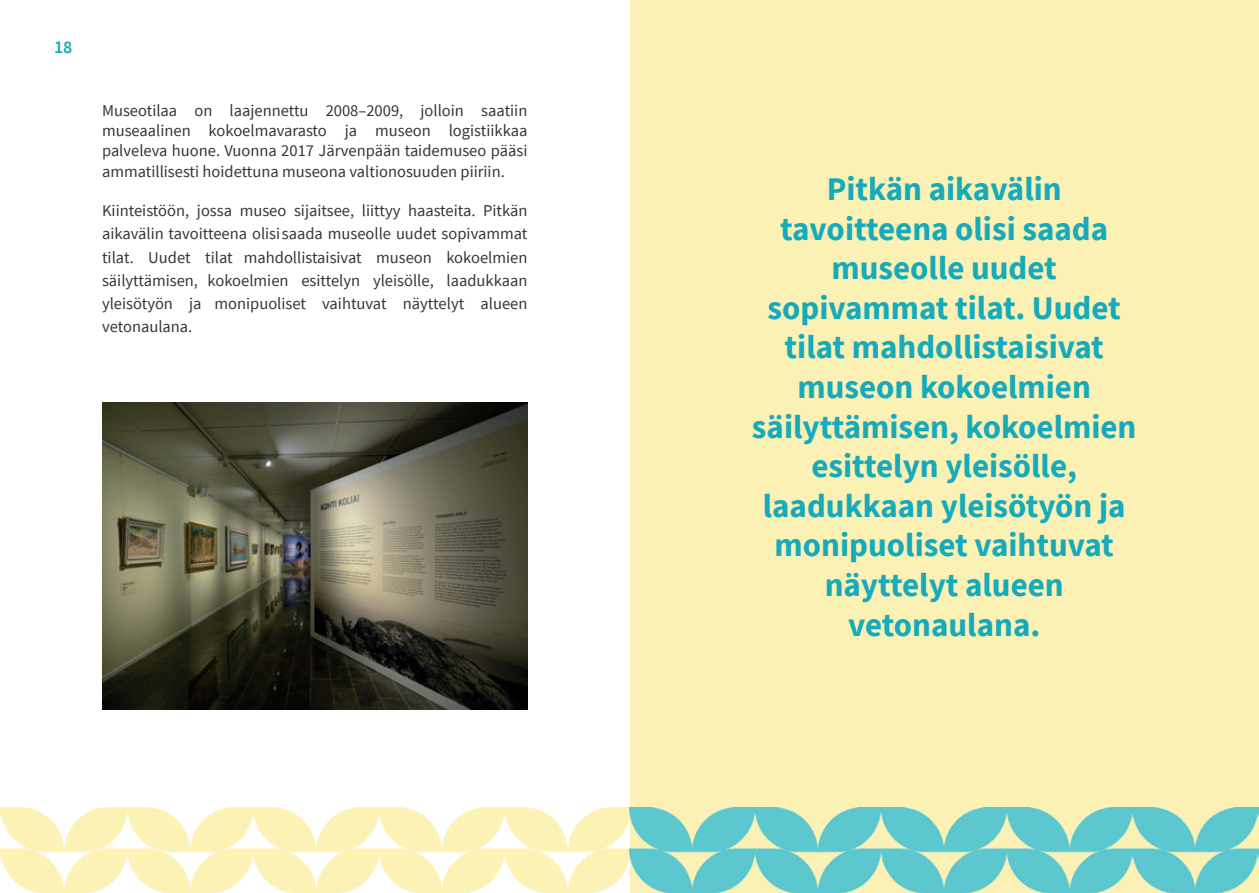
<style>
.page{position:relative;width:1259px;height:893px;background:#fff}
.page>*{position:absolute;margin:0;border:0;box-sizing:border-box;transform-origin:0 0}
.t1{font:700 33px/39.6px "Source Sans Pro";color:#16aabb;text-align:center}
.t2{font:600 18px "Source Sans Pro";color:#16aabb}
.t3{font:16.5px/23.1px "Source Sans Pro";color:#373535;text-align:justify}
</style>
<div class="page">
<div style="left:630px;top:0;width:629px;height:893px;background:#fbf1b5"></div>
<img style="left:102px;top:402px;width:425px;height:308px">
<img style="left:0;top:808px;width:1259px;height:85px">
<p class="t2" style="left:54px;top:35px;width:20px">18</p>
<p class="t3" style="left:102px;top:100px;width:427px;line-height:20.4px">Museotilaa on laajennettu 2008–2009, jolloin saatiin museaalinen kokoelmavarasto ja museon logistiikkaa palveleva huone. Vuonna 2017 Järvenpään taidemuseo pääsi ammatillisesti hoidettuna museona valtionosuuden piiriin.</p>
<p class="t3" style="left:102px;top:199px;width:427px">Kiinteistöön, jossa museo sijaitsee, liittyy haasteita. Pitkän aikavälin tavoitteena olisi saada museolle uudet sopivammat tilat. Uudet tilat mahdollistaisivat museon kokoelmien säilyttämisen, kokoelmien esittelyn yleisölle, laadukkaan yleisötyön ja monipuoliset vaihtuvat näyttelyt alueen vetonaulana.</p>
<p class="t1" style="left:752px;top:169px;width:386px">Pitkän aikavälin tavoitteena olisi saada museolle uudet sopivammat tilat. Uudet tilat mahdollistaisivat museon kokoelmien säilyttämisen, kokoelmien esittelyn yleisölle, laadukkaan yleisötyön ja monipuoliset vaihtuvat näyttelyt alueen vetonaulana.</p>
</div>
